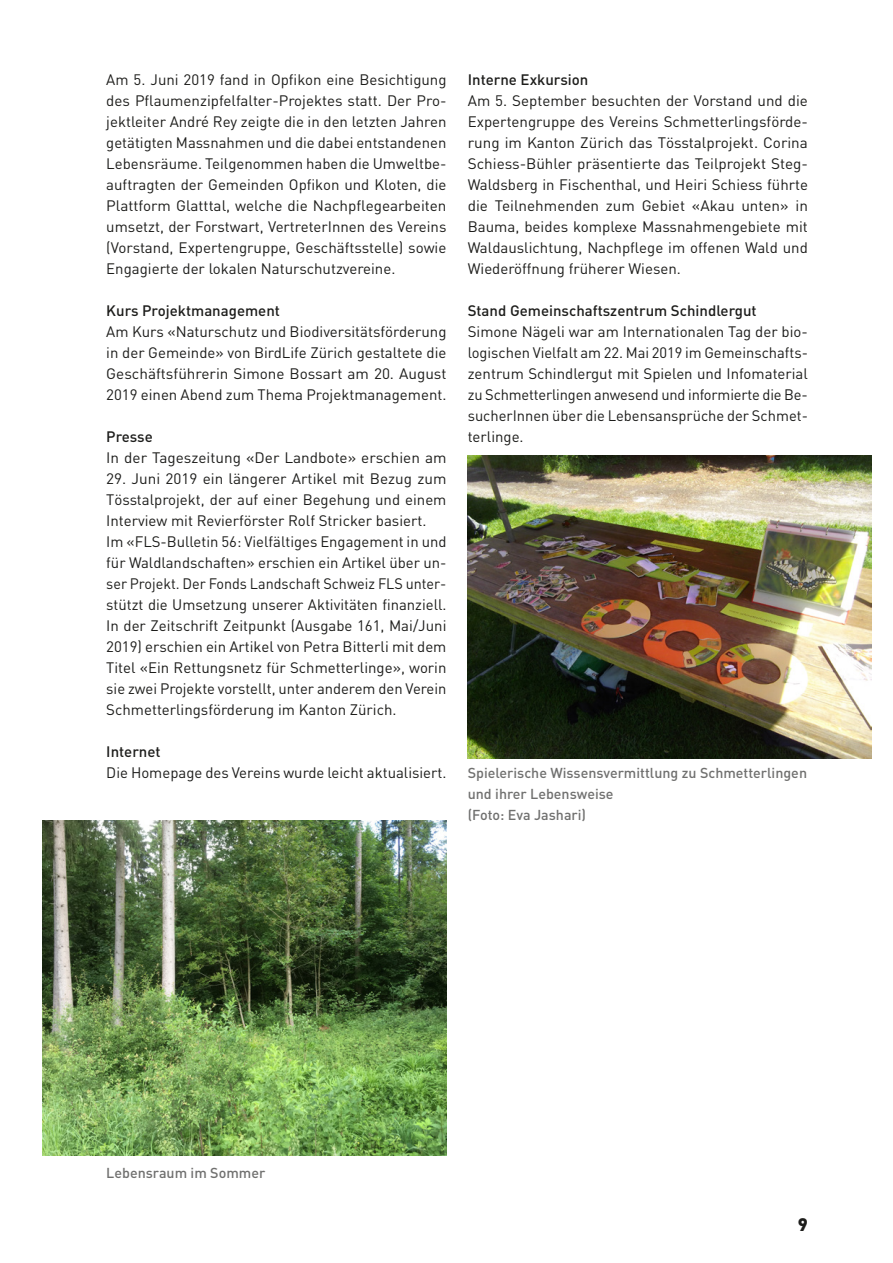
<style>
.page{position:relative;width:893px;height:1263px;background:#fff}
.page>*{position:absolute;margin:0;border:0;box-sizing:border-box;transform-origin:0 0}
.t1{font:900 18px "DIN";color:#1d1d1b}
.t2{font:15px/21px "DIN";color:#1d1d1b;text-align:justify}
.t3{font:500 15px "DIN";color:#1d1d1b}
.t4{font:500 14.25px/21px "DIN";color:#70706f}
</style>
<div class="page">
<img style="left:43px;top:821px;width:403px;height:335px">
<img style="left:468px;top:456px;width:404px;height:303px">
<p class="t2" style="left:106px;top:69px;width:342px">Am 5. Juni 2019 fand in Opfikon eine Besichtigung des Pflaumenzipfelfalter-Projektes statt. Der Pro&shy;jektleiter André Rey zeigte die in den letzten Jahren getätigten Massnahmen und die dabei entstandenen Lebensräume. Teilgenommen haben die Umweltbe&shy;auftragten der Gemeinden Opfikon und Kloten, die Plattform Glatttal, welche die Nachpflegearbeiten umsetzt, der Forstwart, VertreterInnen des Vereins (Vorstand, Expertengruppe, Geschäftsstelle) sowie Engagierte der lokalen Naturschutzvereine.</p>
<p class="t3" style="left:106px;top:301px;width:175px">Kurs Projektmanagement</p>
<p class="t2" style="left:106px;top:321px;width:342px">Am Kurs «Naturschutz und Biodiversitätsförderung in der Gemeinde» von BirdLife Zürich gestaltete die Geschäftsführerin Simone Bossart am 20. August 2019 einen Abend zum Thema Projektmanagement.</p>
<p class="t3" style="left:106px;top:427px;width:48px">Presse</p>
<p class="t2" style="left:106px;top:447px;width:342px">In der Tageszeitung «Der Landbote» erschien am</p>
<p class="t2" style="left:106px;top:468px;width:342px;text-align:left">29. Juni 2019 ein längerer Artikel mit Bezug zum Tösstalprojekt, der auf einer Begehung und einem Interview mit Revierförster Rolf Stricker basiert.<br>Im «FLS-Bulletin 56: Vielfältiges Engagement in und für Waldlandschaften» erschien ein Artikel über un&shy;ser Projekt. Der Fonds Landschaft Schweiz FLS unter&shy;stützt die Umsetzung unserer Aktivitäten finanziell.<br>In der Zeitschrift Zeitpunkt (Ausgabe 161, Mai/Juni 2019) erschien ein Artikel von Petra Bitterli mit dem Titel «Ein Rettungsnetz für Schmetterlinge», worin sie zwei Projekte vorstellt, unter anderem den Verein Schmetterlingsförderung im Kanton Zürich.</p>
<p class="t3" style="left:106px;top:742px;width:56px">Internet</p>
<p class="t2" style="left:106px;top:762px;width:342px">Die Homepage des Vereins wurde leicht aktualisiert.</p>
<p class="t3" style="left:468px;top:70px;width:122px">Interne Exkursion</p>
<p class="t2" style="left:468px;top:90px;width:342px">Am 5. September besuchten der Vorstand und die Expertengruppe des Vereins Schmetterlingsförde&shy;rung im Kanton Zürich das Tösstalprojekt. Corina Schiess-Bühler präsentierte das Teilprojekt Steg-Waldsberg in Fischenthal, und Heiri Schiess führte die Teilnehmenden zum Gebiet «Akau unten» in Bauma, beides komplexe Massnahmengebiete mit Waldauslichtung, Nachpflege im offenen Wald und Wiederöffnung früherer Wiesen.</p>
<p class="t3" style="left:468px;top:301px;width:290px">Stand Gemeinschaftszentrum Schindlergut</p>
<p class="t2" style="left:468px;top:321px;width:342px;text-align:left">Simone Nägeli war am Internationalen Tag der bio&shy;logischen Vielfalt am 22. Mai 2019 im Gemeinschafts&shy;zentrum Schindlergut mit Spielen und Infomaterial zu Schmetterlingen anwesend und informierte die Be&shy;sucherInnen über die Lebensansprüche der Schmet&shy;terlinge.</p>
<p class="t4" style="left:468px;top:762px;width:341px">Spielerische Wissensvermittlung zu Schmetterlingen und ihrer Lebensweise<br>(Foto: Eva Jashari)</p>
<p class="t4" style="left:106px;top:1162px;width:160px">Lebensraum im Sommer</p>
<p class="t1" style="left:798px;top:1213px;width:12px">9</p>
</div>
